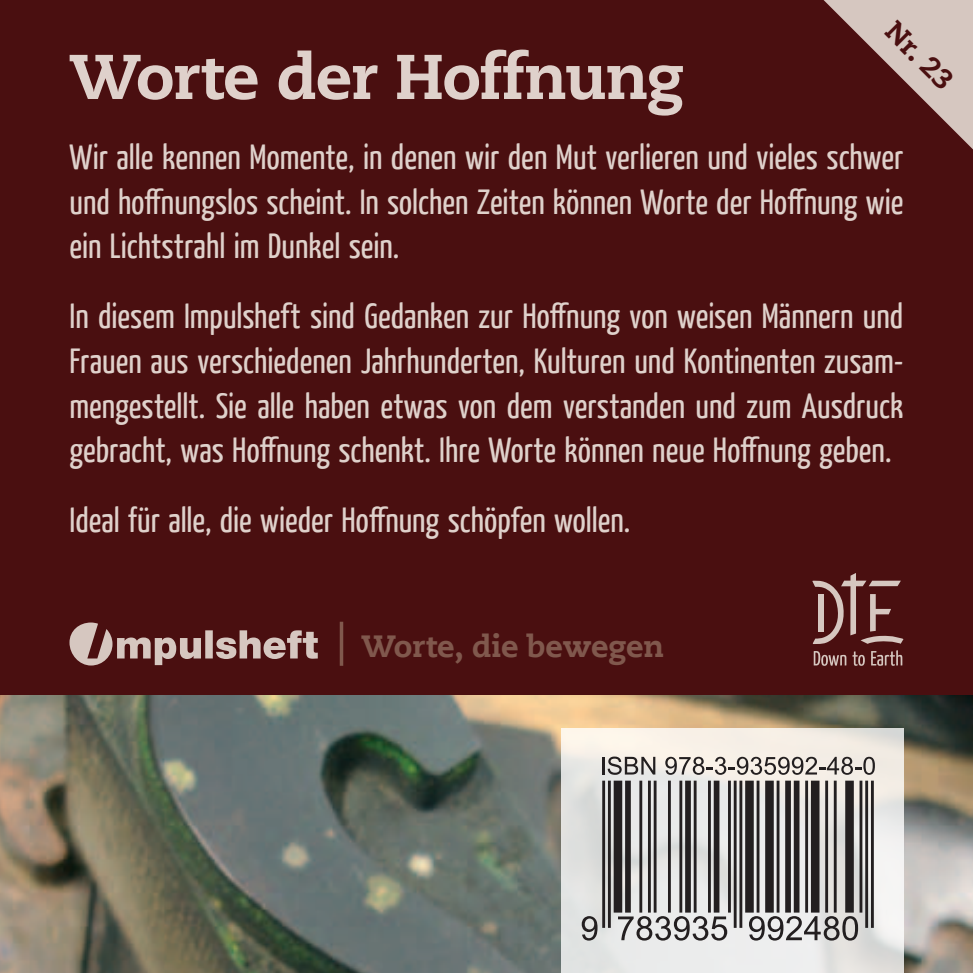
<style>
.page{position:relative;width:973px;height:973px;background:#fff}
.page>*{position:absolute;margin:0;border:0;box-sizing:border-box;transform-origin:0 0}
.t1{font:800 63px "Caecilia LT";letter-spacing:-.02em;color:#dfd1cb}
.t2{font:35px/44.8px "Yanone Kaffeesatz";color:#dfd1cb;text-align:justify}
.t3{font:800 30.8px "Caecilia LT";letter-spacing:-.005em;color:#80584d}
.t4{font:800 27.65px "Caecilia LT";color:#4a0f10}
</style>
<div class="page">
<img style="left:0;top:694px;width:972px;height:278px">
<div style="left:0;top:0;width:972px;height:694px;background:#4a0f10"></div>
<svg style="left:561px;top:728px;width:342px;height:244px;background:#dfdedb"></svg>
<svg style="left:748px;top:915px;width:109px;height:25px;background:#a3a1a1"></svg>
<svg style="left:618px;top:915px;width:109px;height:25px;background:#a8a7a7"></svg>
<svg style="left:581px;top:915px;width:16px;height:25px"></svg>
<hr style="left:608px;top:780px;width:2px;height:147px;background:#231f20">
<hr style="left:602px;top:780px;width:3px;height:147px;background:#231f20">
<div style="left:613px;top:780px;width:9px;height:132px;background:#231f20"></div>
<div style="left:625px;top:780px;width:5px;height:132px;background:#231f20"></div>
<hr style="left:679px;top:780px;width:3px;height:132px;background:#231f20">
<hr style="left:668px;top:780px;width:2px;height:132px;background:#231f20">
<hr style="left:653px;top:780px;width:3px;height:132px;background:#231f20">
<hr style="left:648px;top:780px;width:2px;height:132px;background:#231f20">
<hr style="left:639px;top:780px;width:3px;height:132px;background:#231f20">
<div style="left:685px;top:780px;width:5px;height:132px;background:#231f20"></div>
<hr style="left:707px;top:780px;width:3px;height:132px;background:#231f20">
<hr style="left:693px;top:780px;width:3px;height:132px;background:#231f20">
<div style="left:713px;top:780px;width:6px;height:132px;background:#231f20"></div>
<hr style="left:739px;top:780px;width:3px;height:147px;background:#231f20">
<hr style="left:733px;top:780px;width:3px;height:147px;background:#231f20">
<hr style="left:727px;top:780px;width:3px;height:132px;background:#231f20">
<div style="left:745px;top:780px;width:8px;height:132px;background:#231f20"></div>
<hr style="left:756px;top:780px;width:3px;height:132px;background:#231f20">
<div style="left:765px;top:780px;width:8px;height:132px;background:#231f20"></div>
<hr style="left:776px;top:780px;width:3px;height:132px;background:#231f20">
<div style="left:793px;top:780px;width:6px;height:132px;background:#231f20"></div>
<div style="left:785px;top:780px;width:5px;height:132px;background:#231f20"></div>
<hr style="left:805px;top:780px;width:2px;height:132px;background:#231f20">
<div style="left:810px;top:780px;width:9px;height:132px;background:#231f20"></div>
<hr style="left:833px;top:780px;width:3px;height:132px;background:#231f20">
<hr style="left:825px;top:780px;width:2px;height:132px;background:#231f20">
<div style="left:845px;top:780px;width:8px;height:132px;background:#231f20"></div>
<hr style="left:870px;top:780px;width:3px;height:147px;background:#231f20">
<hr style="left:865px;top:780px;width:2px;height:147px;background:#231f20">
<hr style="left:859px;top:780px;width:3px;height:132px;background:#231f20">
<hr style="left:601px;top:756px;width:3px;height:18px;background:#231f20">
<svg style="left:607px;top:756px;width:48px;height:18px"></svg>
<svg style="left:665px;top:756px;width:209px;height:18px;background:#b4aea9"></svg>
<svg style="left:823px;top:0;width:149px;height:149px"></svg>
<svg style="left:813px;top:651px;width:33px;height:14px"></svg>
<svg style="left:858px;top:654px;width:6px;height:11px"></svg>
<svg style="left:852px;top:651px;width:10px;height:14px"></svg>
<svg style="left:871px;top:650px;width:31px;height:15px"></svg>
<svg style="left:812px;top:573px;width:91px;height:71px"></svg>
<svg style="left:69px;top:622px;width:249px;height:43px"></svg>
<hr style="left:340px;top:621px;width:3px;height:44px;background:#80584d">
<p class="t4" style="left:902px;top:14px;width:84px;rotate:45deg">Nr. 23</p>
<h1 class="t1" style="left:69px;top:38px;width:616px">Worte der Hoffnung</h1>
<p class="t2" style="left:69px;top:133px;width:835px">Wir alle kennen Momente, in denen wir den Mut verlieren und vieles schwer und hoffnungslos scheint. In solchen Zeiten können Worte der Hoffnung wie ein Lichtstrahl im Dunkel sein.</p>
<p class="t2" style="left:69px;top:292px;width:835px">In diesem Impulsheft sind Gedanken zur Hoffnung von weisen Männern und Frauen aus verschiedenen Jahrhunderten, Kulturen und Kontinenten zusam&shy;mengestellt. Sie alle haben etwas von dem verstanden und zum Ausdruck gebracht, was Hoffnung schenkt. Ihre Worte können neue Hoffnung geben.</p>
<p class="t2" style="left:69px;top:496px;width:562px">Ideal für alle, die wieder Hoffnung schöpfen wollen.</p>
<p class="t3" style="left:361px;top:627px;width:304px">Worte, die bewegen</p>
</div>
